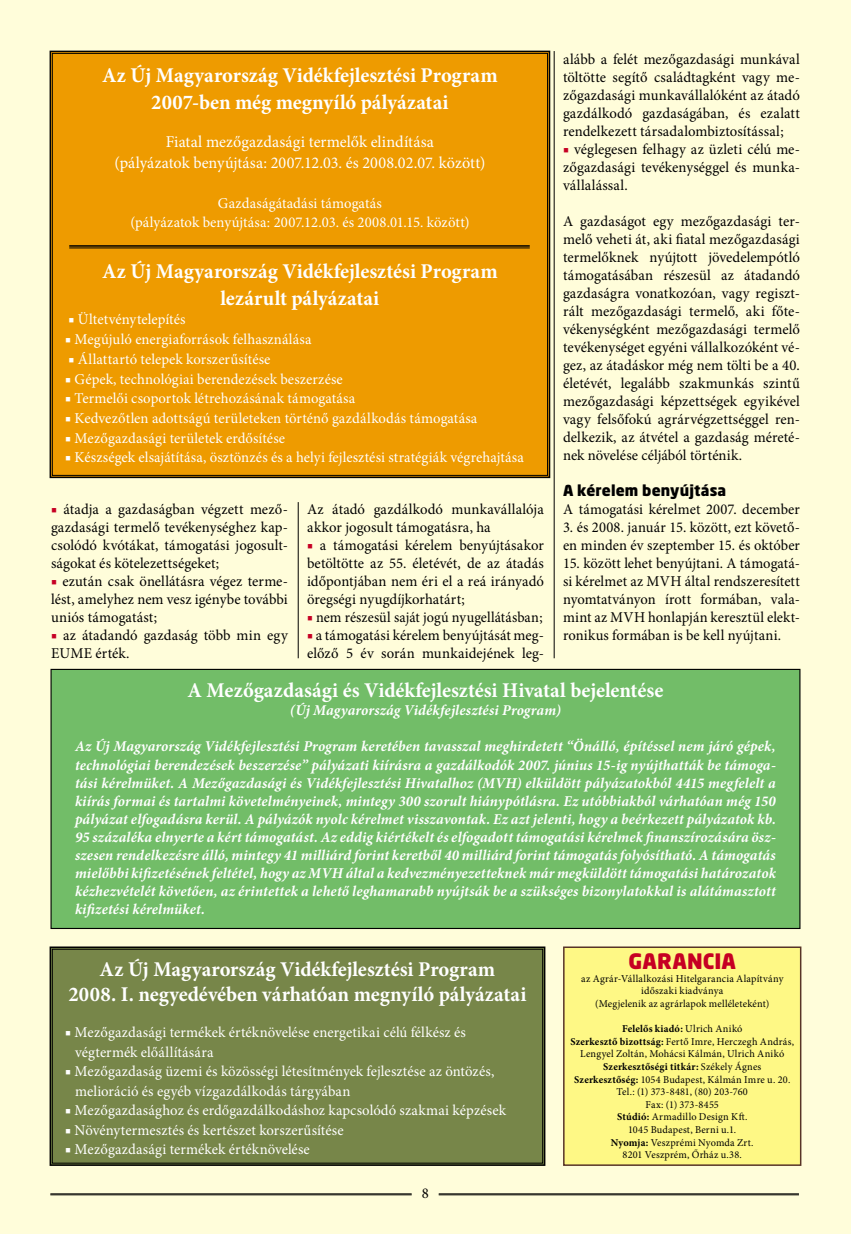
<style>
.page{position:relative;width:851px;height:1234px;background:#fff}
.page>*{position:absolute;margin:0;border:0;box-sizing:border-box;transform-origin:0 0}
.kenyér{font:700 21px/26.8px "Minion Pro";color:#fff;text-align:center}
.kérdés{font:700 21px "Minion Pro";color:#fff}
.cím_20{font:900 21px "Neo Sans CE";letter-spacing:.005em;color:#c60023}
.kenyér-2{font:16.5px "Minion Pro";letter-spacing:.005em;color:#fff}
.kenyér-3{font:15px/18px "Minion Pro";letter-spacing:.005em;color:#000;text-align:justify}
.kérdés-2{font:italic 700 15px/18px "Minion Pro";letter-spacing:.01em;color:#fff;text-align:justify}
.kenyér-4{font:15px "Minion Pro";letter-spacing:.005em;color:#fff}
.kenyér-5{font:15px "Minion Pro";letter-spacing:.005em;color:#000;scale:.95 1}
.szövegközti{font:900 15px "Neo Sans CE";letter-spacing:.01em;color:#000}
.kenyér-6{font:10.5px/12.6px "Minion Pro";letter-spacing:.02em;color:#000;text-align:center}
.kenyér-7{font:700 10.5px "Minion Pro";letter-spacing:.02em;color:#000}
.s1{color:#c60023}
.s2{font-weight:400}
.s3{font-weight:700}
</style>
<div class="page">
<div style="left:0;top:0;width:850px;height:1233px;background:#fffdda"></div>
<div style="left:563px;top:947px;width:237px;height:217px;background:#fef885"></div>
<div style="left:563px;top:946px;width:238px;height:219px;border:2px solid #583427"></div>
<div style="left:49px;top:946px;width:497px;height:220px;background:#778649"></div>
<div style="left:52px;top:948px;width:491px;height:215px;border:1px solid #000"></div>
<div style="left:49px;top:50px;width:502px;height:429px;background:#ee9b00"></div>
<hr style="left:50px;top:1194px;width:361px;height:1px;background:#000">
<hr style="left:50px;top:1193px;width:361px;height:1px;background:#000">
<hr style="left:438px;top:1194px;width:360px;height:1px;background:#000">
<hr style="left:438px;top:1193px;width:360px;height:1px;background:#000">
<hr style="left:69px;top:245px;width:460px;height:2px;background:#000">
<hr style="left:69px;top:247px;width:460px;height:1px;background:#000">
<div style="left:51px;top:669px;width:748px;height:259px;background:#72bd68"></div>
<div style="left:50px;top:668px;width:750px;height:260px;border:1px solid #000"></div>
<hr style="left:553px;top:51px;width:1px;height:607px;background:#000">
<hr style="left:298px;top:502px;width:1px;height:156px;background:#000">
<p class="kenyér" style="left:102px;top:61px;width:397px">Az Új Magyarország Vidékfejlesztési Program</p>
<p class="kenyér" style="left:151px;top:88px;width:299px">2007-ben még megnyíló pályázatai</p>
<p class="kenyér-2" style="left:166px;top:130px;width:269px">Fiatal mezőgazdasági termelők elindítása</p>
<p class="kenyér-2" style="left:114px;top:152px;width:372px">(pályázatok benyújtása: 2007.12.03. és 2008.02.07. között)</p>
<p class="kenyér-4" style="left:218px;top:193px;width:165px">Gazdaságátadási támogatás</p>
<p class="kenyér-4" style="left:130px;top:212px;width:340px">(pályázatok benyújtása: 2007.12.03. és 2008.01.15. között)</p>
<p class="kenyér" style="left:102px;top:257px;width:397px">Az Új Magyarország Vidékfejlesztési Program lezárult pályázatai</p>
<p class="kenyér-4" style="left:69px;top:309px;width:118px">■ Ültetvénytelepítés</p>
<p class="kenyér-4" style="left:65px;top:329px;width:248px">■ Megújuló energiaforrások felhasználása</p>
<p class="kenyér-4" style="left:69px;top:349px;width:203px">■ Állattartó telepek korszerűsítése</p>
<p class="kenyér-4" style="left:65px;top:368px;width:279px">■ Gépek, technológiai berendezések beszerzése</p>
<p class="kenyér-4" style="left:65px;top:388px;width:291px">■ Termelői csoportok létrehozásának támogatása</p>
<p class="kenyér-4" style="left:65px;top:408px;width:413px">■ Kedvezőtlen adottságú területeken történő gazdálkodás támogatása</p>
<p class="kenyér-4" style="left:65px;top:427px;width:221px">■ Mezőgazdasági területek erdősítése</p>
<p class="kenyér-4" style="left:65px;top:447px;width:460px">■ Készségek elsajátítása, ösztönzés és a helyi fejlesztési stratégiák végrehajtása</p>
<p class="kenyér-3" style="left:51px;top:500px;width:238px"><span class="s1">■</span> átadja a gazdaságban végzett mező&shy;gazdasági termelő tevékenységhez kap&shy;csolódó kvótákat, támogatási jogosult&shy;ságokat és kötelezettségeket;</p>
<p class="kenyér-3" style="left:51px;top:572px;width:238px"><span class="s1">■</span> ezután csak önellátásra végez terme&shy;lést, amelyhez nem vesz igénybe további uniós támogatást;</p>
<p class="kenyér-3" style="left:51px;top:626px;width:238px"><span class="s1">■</span> az átadandó gazdaság több min egy<br>EUME érték.</p>
<p class="kenyér-3" style="left:307px;top:500px;width:238px">Az átadó gazdálkodó munkavállalója akkor jogosult támogatásra, ha</p>
<p class="kenyér-3" style="left:307px;top:536px;width:238px"><span class="s1">■</span> a támogatási kérelem benyújtásakor betöltötte az 55. életévét, de az átadás időpontjában nem éri el a reá irányadó öregségi nyugdíjkorhatárt;</p>
<p class="kenyér-5" style="left:307px;top:607px;width:249px"><span class="s1">■</span> nem részesül saját jogú nyugellátásban;</p>
<p class="kenyér-3" style="left:307px;top:626px;width:238px"><span class="s1">■</span> a támogatási kérelem benyújtását meg&shy;előző 5 év során munkaidejének leg-</p>
<p class="kenyér-3" style="left:563px;top:50px;width:238px">alább a felét mezőgazdasági munkával töltötte segítő családtagként vagy me&shy;zőgazdasági munkavállalóként az átadó gazdálkodó gazdaságában, és ezalatt rendelkezett társadalombiztosítással;</p>
<p class="kenyér-3" style="left:563px;top:140px;width:238px"><span class="s1">■</span> véglegesen felhagy az üzleti célú me&shy;zőgazdasági tevékenységgel és munka&shy;vállalással.</p>
<p class="kenyér-3" style="left:563px;top:212px;width:238px">A gazdaságot egy mezőgazdasági ter&shy;melő veheti át, aki fiatal mezőgazdasági termelőknek nyújtott jövedelempótló támogatásában részesül az átadandó gazdaságra vonatkozóan, vagy regiszt&shy;rált mezőgazdasági termelő, aki főte&shy;vékenységként mezőgazdasági termelő tevékenységet egyéni vállalkozóként vé&shy;gez, az átadáskor még nem tölti be a 40. életévét, legalább szakmunkás szintű mezőgazdasági képzettségek egyikével vagy felsőfokú agrárvégzettséggel ren&shy;delkezik, az átvétel a gazdaság méreté&shy;nek növelése céljából történik.</p>
<p class="szövegközti" style="left:563px;top:480px;width:165px">A kérelem benyújtása</p>
<p class="kenyér-3" style="left:563px;top:500px;width:238px">A támogatási kérelmet 2007. december</p>
<p class="kenyér-3" style="left:563px;top:518px;width:238px">3. és 2008. január 15. között, ezt követő&shy;en minden év szeptember 15. és október</p>
<p class="kenyér-3" style="left:563px;top:554px;width:238px">15. között lehet benyújtani. A támogatá&shy;si kérelmet az MVH által rendszeresített nyomtatványon írott formában, vala&shy;mint az MVH honlapján keresztül elekt&shy;ronikus formában is be kell nyújtani.</p>
<p class="kérdés" style="left:187px;top:675px;width:477px">A Mezőgazdasági és Vidékfejlesztési Hivatal bejelentése</p>
<p class="kérdés-2" style="left:290px;top:701px;width:272px">(Új Magyarország Vidékfejlesztési Program)</p>
<p class="kérdés-2" style="left:75px;top:737px;width:702px">Az Új Magyarország Vidékfejlesztési Program keretében tavasszal meghirdetett “Önálló, építéssel nem járó gépek, technológiai berendezések beszerzése” pályázati kiírásra a gazdálkodók 2007. június 15-ig nyújthatták be támoga&shy;tási kérelmüket. A Mezőgazdasági és Vidékfejlesztési Hivatalhoz (MVH) elküldött pályázatokból 4415 megfelelt a kiírás formai és tartalmi követelményeinek, mintegy 300 szorult hiánypótlásra. Ez utóbbiakból várhatóan még 150 pályázat elfogadásra kerül. A pályázók nyolc kérelmet visszavontak. Ez azt jelenti, hogy a beérkezett pályázatok kb.<br>95 százaléka elnyerte a kért támogatást. Az eddig kiértékelt és elfogadott támogatási kérelmek finanszírozására ösz&shy;szesen rendelkezésre álló, mintegy 41 milliárd forint keretből 40 milliárd forint támogatás folyósítható. A támogatás mielőbbi kifizetésének feltétel, hogy az MVH által a kedvezményezetteknek már megküldött támogatási határozatok kézhezvételét követően, az érintettek a lehető leghamarabb nyújtsák be a szükséges bizonylatokkal is alátámasztott kifizetési kérelmüket.</p>
<p class="kenyér" style="left:100px;top:955px;width:397px">Az Új Magyarország Vidékfejlesztési Program</p>
<p class="kenyér" style="left:68px;top:980px;width:459px">2008. I. negyedévében várhatóan megnyíló pályázatai</p>
<p class="kenyér-4" style="left:65px;top:1022px;width:402px">■ Mezőgazdasági termékek értéknövelése energetikai célú félkész és</p>
<p class="kenyér-4" style="left:75px;top:1041px;width:140px">végtermék előállítására</p>
<p class="kenyér-4" style="left:65px;top:1061px;width:430px">■ Mezőgazdaság üzemi és közösségi létesítmények fejlesztése az öntözés,</p>
<p class="kenyér-4" style="left:75px;top:1080px;width:277px">melioráció és egyéb vízgazdálkodás tárgyában</p>
<p class="kenyér-4" style="left:65px;top:1100px;width:442px">■ Mezőgazdasághoz és erdőgazdálkodáshoz kapcsolódó szakmai képzések</p>
<p class="kenyér-4" style="left:65px;top:1119px;width:280px">■ Növénytermesztés és kertészet korszerűsítése</p>
<p class="kenyér-4" style="left:65px;top:1139px;width:246px">■ Mezőgazdasági termékek értéknövelése</p>
<p class="kenyér-3" style="left:422px;top:1183px;width:9px">8</p>
<p class="cím_20" style="left:628px;top:947px;width:109px">GARANCIA</p>
<p class="kenyér-6" style="left:581px;top:971px;width:204px">az Agrár-Vállalkozási Hitelgarancia Alapítvány időszaki kiadványa</p>
<p class="kenyér-6" style="left:595px;top:997px;width:176px">(Megjelenik az agrárlapok melléleteként)</p>
<p class="kenyér-7" style="left:622px;top:1021px;width:122px">Felelős kiadó: <span class="s2">Ulrich Anikó</span></p>
<p class="kenyér-6" style="left:570px;top:1034px;width:225px"><span class="s3">Szerkesztő bizottság:</span> Fertő Imre, Herczegh András,<br>Lengyel Zoltán, Mohácsi Kálmán, Ulrich Anikó</p>
<p class="kenyér-7" style="left:603px;top:1058px;width:160px">Szerkesztőségi titkár: <span class="s2">Székely Ágnes</span></p>
<p class="kenyér-6" style="left:574px;top:1072px;width:218px"><span class="s3">Szerkesztőség:</span> 1054 Budapest, Kálmán Imre u. 20.</p>
<p class="kenyér-6" style="left:616px;top:1085px;width:133px">Tel.: (1) 373-8481, (80) 203-760</p>
<p class="kenyér-6" style="left:645px;top:1097px;width:75px">Fax: (1) 373-8455</p>
<p class="kenyér-6" style="left:617px;top:1110px;width:132px"><span class="s3">Stúdió:</span> Armadillo Design Kft.</p>
<p class="kenyér-6" style="left:628px;top:1123px;width:109px">1045 Budapest, Berni u.1.</p>
<p class="kenyér-6" style="left:610px;top:1135px;width:144px"><span class="s3">Nyomja:</span> Veszprémi Nyomda Zrt.</p>
<p class="kenyér-6" style="left:622px;top:1148px;width:121px">8201 Veszprém, Őrház u.38.</p>
</div>
